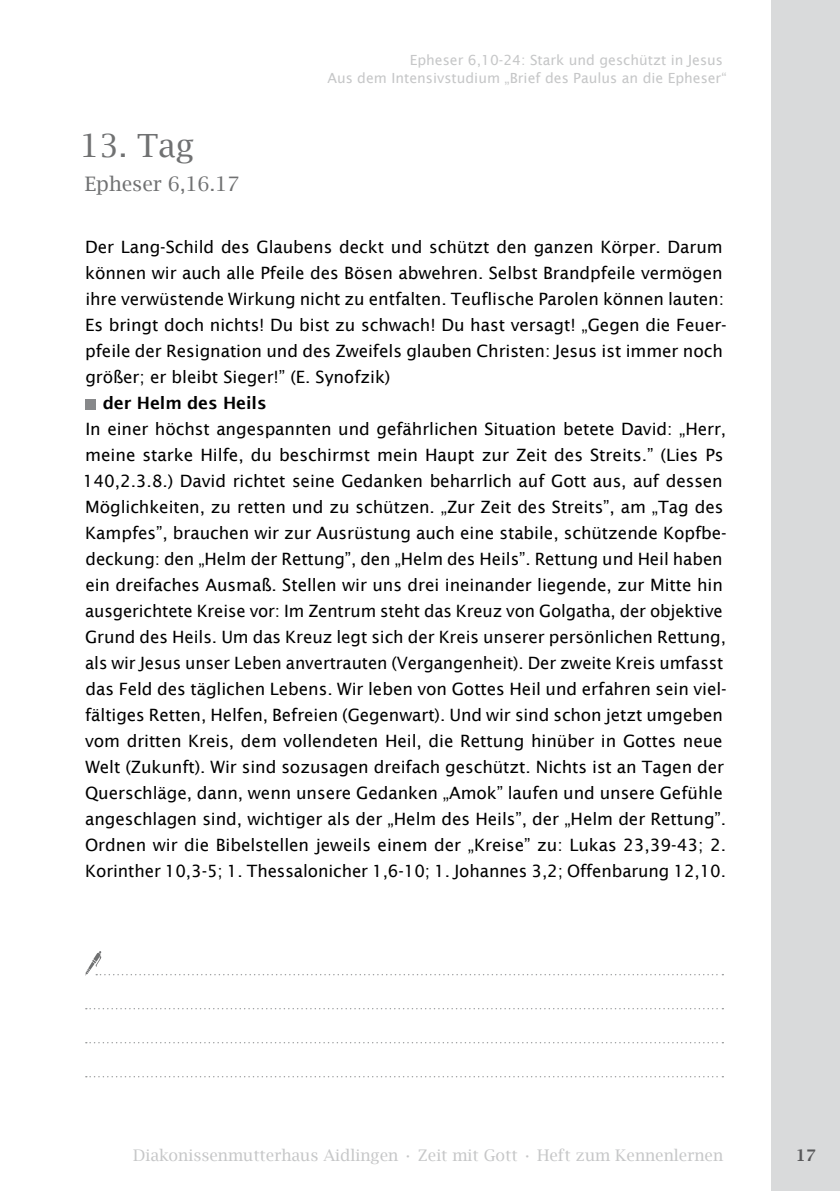
<style>
.page{position:relative;width:840px;height:1191px;background:#fff}
.page>*{position:absolute;margin:0;border:0;box-sizing:border-box;transform-origin:0 0}
.t1{font:32px "Lucida Bright";color:#707172}
.t2{font:20px "Lucida Bright";color:#707172}
.t3{font:17px/26px "Lucida Sans";letter-spacing:-.005em;color:#000}
.t4{font:600 17px "Lucida Sans";letter-spacing:-.005em;color:#000}
.t5{font:16px "Lucida Bright";color:#c6c7c8}
.t6{font:600 16px "Lucida Bright";color:#58585a}
.t7{font:14px/18px "Lucida Sans";color:#c6c7c8;text-align:right}
</style>
<div class="page">
<div style="left:771px;top:0;width:68px;height:1191px;background:#d9dadb"></div>
<svg style="left:86px;top:1008px;width:637px;height:1px"></svg>
<svg style="left:86px;top:1042px;width:637px;height:1px"></svg>
<svg style="left:86px;top:1076px;width:637px;height:1px"></svg>
<svg style="left:85px;top:951px;width:638px;height:24px"></svg>
<div style="left:85px;top:399px;width:10px;height:10px;background:#87888a"></div>
<h1 class="t1" style="left:80px;top:126px;width:115px">13. Tag</h1>
<p class="t2" style="left:85px;top:172px;width:156px">Epheser 6,16.17</p>
<p class="t7" style="left:327px;top:50px;width:400px">Epheser 6,10-24: Stark und geschützt in Jesus<br>Aus dem Intensivstudium „Brief des Paulus an die Epheser“</p>
<p class="t3" style="left:85px;top:234px;width:642px">Der Lang-Schild des Glaubens deckt und schützt den ganzen Körper. Darum können wir auch alle Pfeile des Bösen abwehren. Selbst Brandpfeile vermögen ihre verwüstende Wirkung nicht zu entfalten. Teuflische Parolen können lauten:<br>Es bringt doch nichts! Du bist zu schwach! Du hast versagt! „Gegen die Feuer&shy;pfeile der Resignation und des Zweifels glauben Christen: Jesus ist immer noch größer; er bleibt Sieger!” (E. Synofzik)</p>
<p class="t4" style="left:103px;top:393px;width:165px">der Helm des Heils</p>
<p class="t3" style="left:83px;top:416px;width:645px">In einer höchst angespannten und gefährlichen Situation betete David: „Herr, meine starke Hilfe, du beschirmst mein Haupt zur Zeit des Streits.” (Lies Ps 140,2.3.8.) David richtet seine Gedanken beharrlich auf Gott aus, auf dessen Möglichkeiten, zu retten und zu schützen. „Zur Zeit des Streits”, am „Tag des Kampfes”, brauchen wir zur Ausrüstung auch eine stabile, schützende Kopfbe&shy;deckung: den „Helm der Rettung”, den „Helm des Heils”. Rettung und Heil haben ein dreifaches Ausmaß. Stellen wir uns drei ineinander liegende, zur Mitte hin ausgerichtete Kreise vor: Im Zentrum steht das Kreuz von Golgatha, der objektive Grund des Heils. Um das Kreuz legt sich der Kreis unserer persönlichen Rettung, als wir Jesus unser Leben anvertrauten (Vergangenheit). Der zweite Kreis umfasst das Feld des täglichen Lebens. Wir leben von Gottes Heil und erfahren sein viel&shy;fältiges Retten, Helfen, Befreien (Gegenwart). Und wir sind schon jetzt umgeben vom dritten Kreis, dem vollendeten Heil, die Rettung hinüber in Gottes neue Welt (Zukunft). Wir sind sozusagen dreifach geschützt. Nichts ist an Tagen der Querschläge, dann, wenn unsere Gedanken „Amok” laufen und unsere Gefühle angeschlagen sind, wichtiger als der „Helm des Heils”, der „Helm der Rettung”.<br>Ordnen wir die Bibelstellen jeweils einem der „Kreise” zu: Lukas 23,39-43; 2.<br>Korinther 10,3-5; 1. Thessalonicher 1,6-10; 1. Johannes 3,2; Offenbarung 12,10.</p>
<p class="t5" style="left:133px;top:1145px;width:591px">Diakonissenmutterhaus Aidlingen • Zeit mit Gott • Heft zum Kennenlernen</p>
<p class="t6" style="left:795px;top:1145px;width:21px">17</p>
</div>
